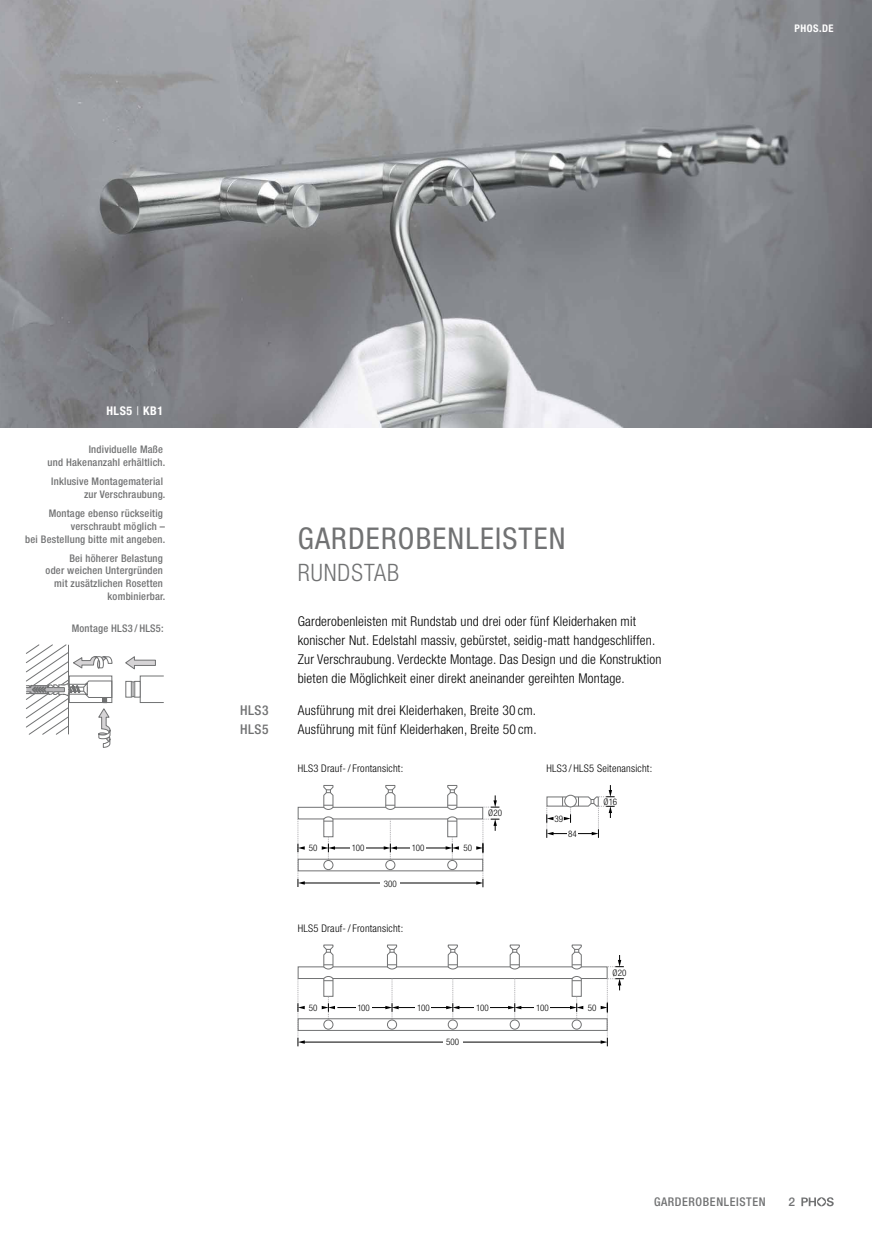
<style>
.page{position:relative;width:872px;height:1234px;background:#fff}
.page>*{position:absolute;margin:0;border:0;box-sizing:border-box;transform-origin:0 0}
.t1{font:condensed 30px "Helvetica Neue LT Std";letter-spacing:.04em;color:#717273}
.t2{font:300 condensed 24px "Helvetica Neue LT Std";letter-spacing:.04em;color:#717273}
.t3{font:300 condensed 13.5px/19.2px "Helvetica Neue LT Std";letter-spacing:.015em;color:#000}
.t4{font:500 condensed 13.5px "Helvetica Neue LT Std";letter-spacing:.03em;color:#717273}
.t5{font:500 condensed 12px "Helvetica Neue LT Std";letter-spacing:.05em;color:#717273}
.t6{font:700 condensed 12px "Helvetica Neue LT Std";letter-spacing:.05em;color:#fff}
.t7{font:500 12px "Helvetica Neue LT Std";color:#717273}
.t8{font:500 condensed 10.5px/12.8px "Helvetica Neue LT Std";letter-spacing:.02em;color:#717273;text-align:right}
.t9{font:300 condensed 10.5px "Helvetica Neue LT Std";letter-spacing:.02em;color:#000}
.t10{font:700 condensed 10.5px "Helvetica Neue LT Std";letter-spacing:.05em;color:#fff}
.t11{font:300 condensed 9px "Helvetica Neue LT Std";color:#000}
.s1{font-weight:400}
</style>
<div class="page">
<img style="left:0;top:0;width:872px;height:427px">
<svg style="left:546px;top:785px;width:68px;height:52px"></svg>
<div style="left:567px;top:829px;width:10px;height:8px;background:#fff"></div>
<svg style="left:125px;top:656px;width:31px;height:13px"></svg>
<svg style="left:26px;top:644px;width:86px;height:103px"></svg>
<svg style="left:125px;top:680px;width:16px;height:17px"></svg>
<div style="left:298px;top:806px;width:185px;height:13px;border:1px solid #717273"></div>
<svg style="left:298px;top:818px;width:7px;height:69px"></svg>
<div style="left:298px;top:966px;width:309px;height:12px;border:1px solid #717273"></div>
<svg style="left:447px;top:944px;width:11px;height:25px"></svg>
<svg style="left:323px;top:944px;width:11px;height:25px"></svg>
<svg style="left:387px;top:944px;width:10px;height:25px"></svg>
<svg style="left:509px;top:944px;width:11px;height:25px"></svg>
<svg style="left:571px;top:944px;width:11px;height:25px"></svg>
<div style="left:298px;top:1018px;width:309px;height:12px;border:1px solid #717273"></div>
<div style="left:323px;top:1019px;width:10px;height:10px;border:1px solid #717273;border-radius:50%"></div>
<div style="left:572px;top:1019px;width:9px;height:10px;border:1px solid #717273;border-radius:50%"></div>
<hr style="left:303px;top:1041px;width:299px;height:1px;background:#000">
<div style="left:443px;top:1037px;width:19px;height:9px;background:#fff"></div>
<svg style="left:298px;top:978px;width:7px;height:68px"></svg>
<svg style="left:322px;top:976px;width:13px;height:42px"></svg>
<div style="left:387px;top:1019px;width:10px;height:10px;border:1px solid #717273;border-radius:50%"></div>
<svg style="left:385px;top:978px;width:13px;height:40px"></svg>
<hr style="left:337px;top:1007px;width:51px;height:1px;background:#000">
<div style="left:356px;top:1003px;width:15px;height:8px;background:#fff"></div>
<div style="left:448px;top:1019px;width:10px;height:10px;border:1px solid #717273;border-radius:50%"></div>
<div style="left:510px;top:1019px;width:10px;height:10px;border:1px solid #717273;border-radius:50%"></div>
<hr style="left:519px;top:1007px;width:52px;height:1px;background:#000">
<svg style="left:570px;top:976px;width:13px;height:41px"></svg>
<svg style="left:508px;top:978px;width:13px;height:40px"></svg>
<svg style="left:446px;top:978px;width:13px;height:40px"></svg>
<div style="left:535px;top:1003px;width:15px;height:8px;background:#fff"></div>
<svg style="left:608px;top:955px;width:16px;height:12px"></svg>
<svg style="left:600px;top:978px;width:24px;height:68px"></svg>
<hr style="left:457px;top:1007px;width:53px;height:1px;background:#000">
<hr style="left:398px;top:1007px;width:49px;height:1px;background:#000">
<div style="left:475px;top:1003px;width:15px;height:8px;background:#fff"></div>
<div style="left:416px;top:1003px;width:15px;height:8px;background:#fff"></div>
<svg style="left:323px;top:785px;width:11px;height:25px"></svg>
<svg style="left:385px;top:785px;width:11px;height:25px"></svg>
<svg style="left:447px;top:785px;width:10px;height:25px"></svg>
<div style="left:298px;top:858px;width:185px;height:13px;border:1px solid #717273"></div>
<div style="left:447px;top:859px;width:10px;height:10px;border:1px solid #717273;border-radius:50%"></div>
<hr style="left:303px;top:882px;width:175px;height:1px;background:#000">
<div style="left:381px;top:878px;width:19px;height:10px;background:#fff"></div>
<div style="left:323px;top:859px;width:10px;height:10px;border:1px solid #717273;border-radius:50%"></div>
<div style="left:385px;top:859px;width:10px;height:10px;border:1px solid #717273;border-radius:50%"></div>
<hr style="left:395px;top:847px;width:51px;height:1px;background:#000">
<svg style="left:445px;top:816px;width:14px;height:43px"></svg>
<svg style="left:322px;top:816px;width:13px;height:43px"></svg>
<svg style="left:384px;top:818px;width:13px;height:40px"></svg>
<div style="left:410px;top:844px;width:16px;height:7px;background:#fff"></div>
<svg style="left:483px;top:795px;width:16px;height:12px"></svg>
<svg style="left:476px;top:818px;width:23px;height:69px"></svg>
<hr style="left:333px;top:847px;width:52px;height:1px;background:#000">
<div style="left:350px;top:844px;width:16px;height:7px;background:#fff"></div>
<svg style="left:801px;top:1197px;width:32px;height:8px"></svg>
<p class="t10" style="left:794px;top:22px;width:41px">PHOS.DE</p>
<p class="t6" style="left:106px;top:403px;width:58px">HLS5 <span class="s1">|</span> KB1</p>
<p class="t8" style="left:48px;top:443px;width:119px">Individuelle Maße<br>und Hakenanzahl erhältlich.</p>
<p class="t8" style="left:51px;top:474px;width:116px">Inklusive Montagematerial zur Verschraubung.</p>
<p class="t8" style="left:25px;top:506px;width:142px">Montage ebenso rückseitig verschraubt möglich –<br>bei Bestellung bitte mit angeben.</p>
<p class="t8" style="left:46px;top:551px;width:121px">Bei höherer Belastung<br>oder weichen Untergründen mit zusätzlichen Rosetten kombinierbar.</p>
<p class="t8" style="left:72px;top:621px;width:93px">Montage HLS3 / HLS5:</p>
<h1 class="t1" style="left:298px;top:521px;width:269px">GARDEROBENLEISTEN</h1>
<h2 class="t2" style="left:298px;top:558px;width:103px">RUNDSTAB</h2>
<p class="t3" style="left:298px;top:611px;width:365px">Garderobenleisten mit Rundstab und drei oder fünf Kleiderhaken mit konischer Nut. Edelstahl massiv, gebürstet, seidig-matt handgeschliffen.<br>Zur Verschraubung. Verdeckte Montage. Das Design und die Konstruktion bieten die Möglichkeit einer direkt aneinander gereihten Montage.</p>
<p class="t4" style="left:240px;top:701px;width:30px">HLS3</p>
<p class="t3" style="left:298px;top:700px;width:240px">Ausführung mit drei Kleiderhaken, Breite 30 cm.</p>
<p class="t4" style="left:240px;top:721px;width:30px">HLS5</p>
<p class="t3" style="left:298px;top:719px;width:240px">Ausführung mit fünf Kleiderhaken, Breite 50 cm.</p>
<p class="t9" style="left:298px;top:762px;width:107px">HLS3 Drauf-/ Frontansicht:</p>
<p class="t9" style="left:546px;top:762px;width:107px">HLS3 / HLS5 Seitenansicht:</p>
<p class="t11" style="left:309px;top:842px;width:10px">50</p>
<p class="t11" style="left:352px;top:842px;width:14px">100</p>
<p class="t11" style="left:412px;top:842px;width:14px">100</p>
<p class="t11" style="left:463px;top:842px;width:10px">50</p>
<p class="t11" style="left:384px;top:878px;width:14px">300</p>
<p class="t9" style="left:298px;top:921px;width:107px">HLS5 Drauf-/ Frontansicht:</p>
<p class="t11" style="left:488px;top:807px;width:16px">Ø20</p>
<p class="t11" style="left:554px;top:813px;width:10px">39</p>
<p class="t11" style="left:568px;top:828px;width:10px">84</p>
<p class="t11" style="left:603px;top:796px;width:15px">Ø16</p>
<p class="t11" style="left:612px;top:967px;width:16px">Ø20</p>
<p class="t11" style="left:309px;top:1002px;width:10px">50</p>
<p class="t11" style="left:357px;top:1002px;width:14px">100</p>
<p class="t11" style="left:417px;top:1002px;width:14px">100</p>
<p class="t11" style="left:476px;top:1002px;width:14px">100</p>
<p class="t11" style="left:536px;top:1002px;width:14px">100</p>
<p class="t11" style="left:588px;top:1002px;width:10px">50</p>
<p class="t11" style="left:446px;top:1036px;width:14px">500</p>
<p class="t5" style="left:654px;top:1194px;width:113px">GARDEROBENLEISTEN</p>
<p class="t7" style="left:788px;top:1194px;width:8px">2</p>
</div>
